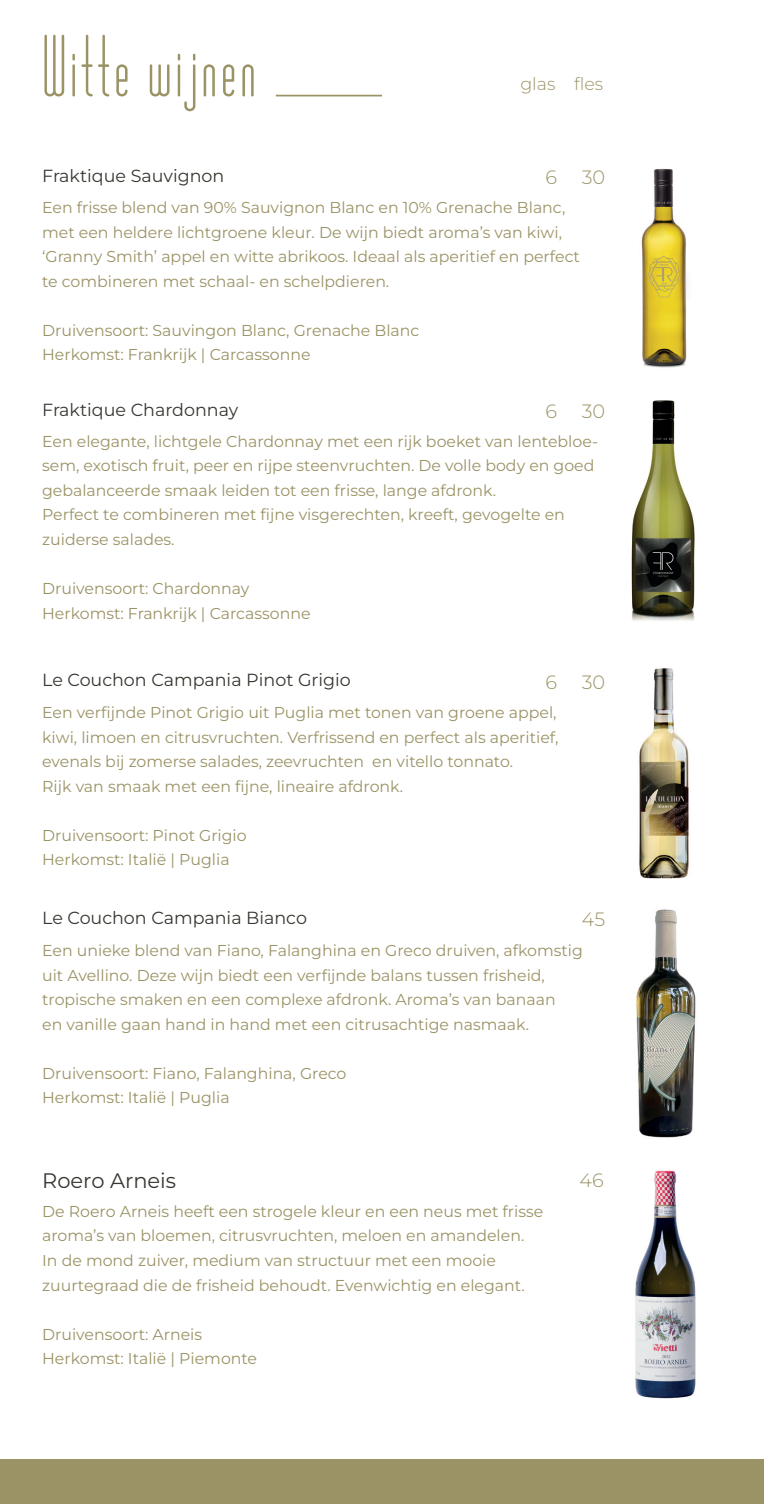
<style>
.page{position:relative;width:764px;height:1504px;background:#fff}
.page>*{position:absolute;margin:0;border:0;box-sizing:border-box;transform-origin:0 0}
.t1{font:82.25px "Matchbook";color:#9b9366}
.t2{font:21px "Montserrat";color:#373832}
.t3{font:300 19.25px "Montserrat";color:#9b9366}
.t4{font:17.5px "Montserrat";color:#373831}
.t5{font:300 17.5px "Montserrat";color:#9b9366}
.t6{font:15.75px/24.5px "Montserrat";color:#9b9366}
</style>
<div class="page">
<div style="left:0;top:1458px;width:764px;height:45px;background:#9b9366"></div>
<hr style="left:276px;top:95px;width:106px;height:1px;background:#9b9366">
<img style="left:641px;top:168px;width:46px;height:200px">
<img style="left:631px;top:400px;width:64px;height:221px">
<img style="left:639px;top:668px;width:50px;height:210px">
<img style="left:636px;top:909px;width:60px;height:229px">
<img style="left:635px;top:1170px;width:61px;height:229px">
<h1 class="t1" style="left:40px;top:24px;width:219px">Witte wijnen</h1>
<p class="t5" style="left:520px;top:71px;width:84px">glas fles</p>
<p class="t4" style="left:42px;top:163px;width:184px">Fraktique Sauvignon</p>
<p class="t6" style="left:42px;top:195px;width:539px">Een frisse blend van 90% Sauvignon Blanc en 10% Grenache Blanc, met een heldere lichtgroene kleur. De wijn biedt aroma’s van kiwi, ‘Granny Smith’ appel en witte abrikoos. Ideaal als aperitief en perfect te combineren met schaal- en schelpdieren.</p>
<p class="t6" style="left:42px;top:317px;width:379px">Druivensoort: Sauvingon Blanc, Grenache Blanc<br>Herkomst: Frankrijk | Carcassonne</p>
<p class="t3" style="left:545px;top:164px;width:13px">6</p>
<p class="t3" style="left:582px;top:164px;width:25px">30</p>
<p class="t4" style="left:42px;top:397px;width:198px">Fraktique Chardonnay</p>
<p class="t6" style="left:42px;top:428px;width:557px">Een elegante, lichtgele Chardonnay met een rijk boeket van lentebloe&shy;sem, exotisch fruit, peer en rijpe steenvruchten. De volle body en goed gebalanceerde smaak leiden tot een frisse, lange afdronk.<br>Perfect te combineren met fijne visgerechten, kreeft, gevogelte en zuiderse salades.</p>
<p class="t6" style="left:42px;top:575px;width:270px">Druivensoort: Chardonnay<br>Herkomst: Frankrijk | Carcassonne</p>
<p class="t3" style="left:545px;top:398px;width:13px">6</p>
<p class="t3" style="left:582px;top:398px;width:25px">30</p>
<p class="t4" style="left:42px;top:667px;width:310px">Le Couchon Campania Pinot Grigio</p>
<p class="t6" style="left:42px;top:700px;width:518px">Een verfijnde Pinot Grigio uit Puglia met tonen van groene appel, kiwi, limoen en citrusvruchten. Verfrissend en perfect als aperitief, evenals bij zomerse salades, zeevruchten en vitello tonnato.<br>Rijk van smaak met een fijne, lineaire afdronk.</p>
<p class="t6" style="left:42px;top:822px;width:206px">Druivensoort: Pinot Grigio<br>Herkomst: Italië | Puglia</p>
<p class="t3" style="left:545px;top:668px;width:13px">6</p>
<p class="t3" style="left:582px;top:668px;width:25px">30</p>
<p class="t4" style="left:42px;top:905px;width:266px">Le Couchon Campania Bianco</p>
<p class="t6" style="left:42px;top:937px;width:542px">Een unieke blend van Fiano, Falanghina en Greco druiven, afkomstig uit Avellino. Deze wijn biedt een verfijnde balans tussen frisheid, tropische smaken en een complexe afdronk. Aroma’s van banaan<br>en vanille gaan hand in hand met een citrusachtige nasmaak.</p>
<p class="t6" style="left:42px;top:1060px;width:306px">Druivensoort: Fiano, Falanghina, Greco<br>Herkomst: Italië | Puglia</p>
<p class="t3" style="left:582px;top:906px;width:25px">45</p>
<h2 class="t2" style="left:42px;top:1165px;width:135px">Roero Arneis</h2>
<p class="t6" style="left:42px;top:1198px;width:503px">De Roero Arneis heeft een strogele kleur en een neus met frisse aroma’s van bloemen, citrusvruchten, meloen en amandelen.<br>In de mond zuiver, medium van structuur met een mooie zuurtegraad die de frisheid behoudt. Evenwichtig en elegant.</p>
<p class="t6" style="left:42px;top:1320px;width:216px">Druivensoort: Arneis<br>Herkomst: Italië | Piemonte</p>
<p class="t3" style="left:580px;top:1167px;width:26px">46</p>
</div>
